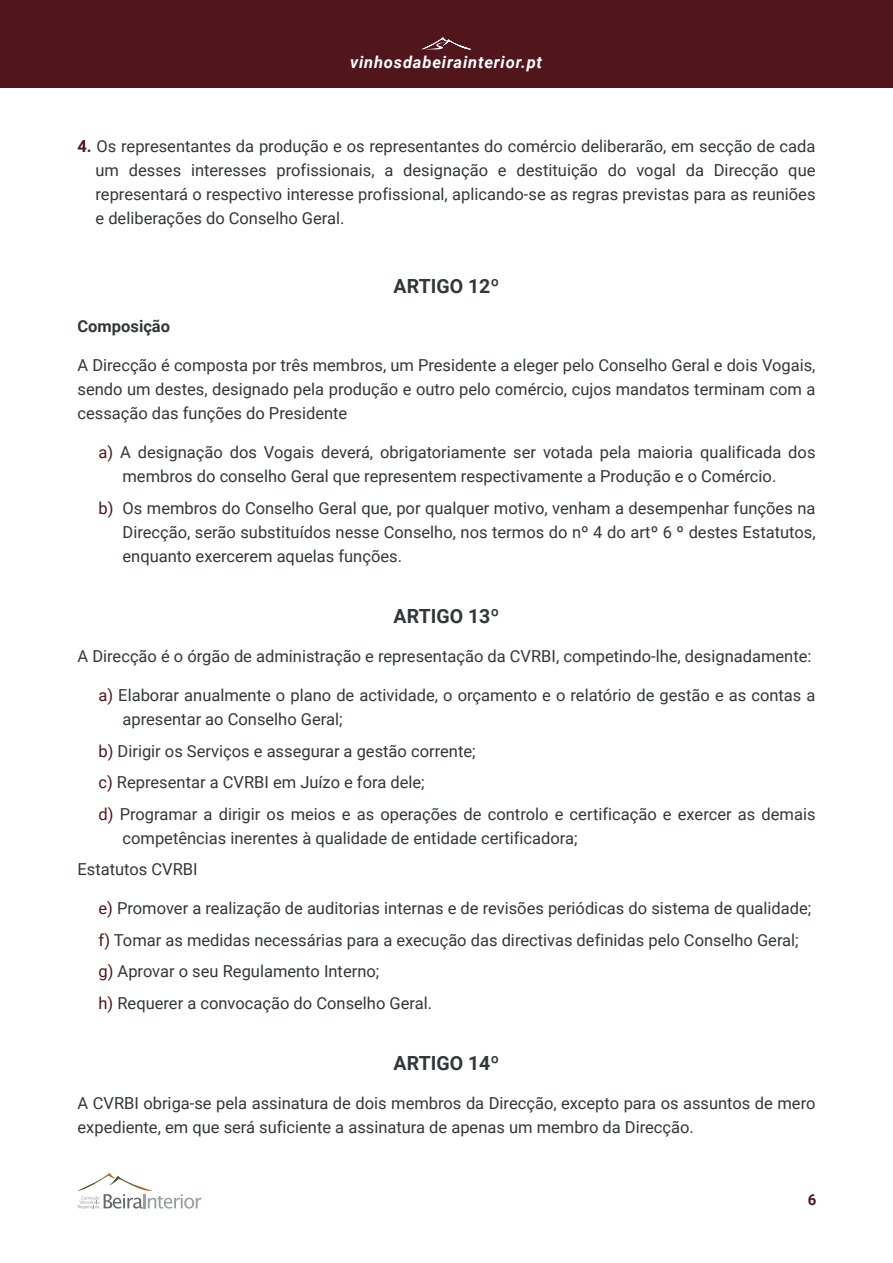
<style>
.page{position:relative;width:893px;height:1263px;background:#fff}
.page>*{position:absolute;margin:0;border:0;box-sizing:border-box;transform-origin:0 0}
.t1{font:700 19.5px "Roboto";color:#323738}
.t2{font:16.5px/24px "Roboto";color:#323738}
.t3{font:italic 700 16.5px "Roboto";letter-spacing:.05em;color:#fff}
.t4{font:700 16.5px "Roboto";color:#323738}
.t5{font:700 15px "Roboto";color:#51161c}
.s1{font-weight:700;color:#51161c}
.s2{color:#51161c}
</style>
<div class="page">
<div style="left:0;top:0;width:893px;height:88px;background:#51161c"></div>
<svg style="left:422px;top:37px;width:49px;height:13px"></svg>
<svg style="left:77px;top:1173px;width:124px;height:36px"></svg>
<p class="t3" style="left:350px;top:50px;width:194px">vinhosdabeirainterior.pt</p>
<p class="t2" style="left:96px;top:133px;width:722px;text-align:justify;text-indent:-18px"><span class="s1">4.</span> Os representantes da produção e os representantes do comércio deliberarão, em secção de cada um desses interesses profissionais, a designação e destituição do vogal da Direcção que representará o respectivo interesse profissional, aplicando-se as regras previstas para as reuniões e deliberações do Conselho Geral.</p>
<p class="t1" style="left:394px;top:272px;width:107px">ARTIGO 12º</p>
<p class="t4" style="left:78px;top:315px;width:94px">Composição</p>
<p class="t2" style="left:78px;top:352px;width:739px;text-align:justify">A Direcção é composta por três membros, um Presidente a eleger pelo Conselho Geral e dois Vogais, sendo um destes, designado pela produção e outro pelo comércio, cujos mandatos terminam com a cessação das funções do Presidente</p>
<p class="t2" style="left:123px;top:440px;width:694px;text-indent:-24px"><span class="s2">a)</span> A designação dos Vogais deverá, obrigatoriamente ser votada pela maioria qualificada dos membros do conselho Geral que representem respectivamente a Produção e o Comércio.</p>
<p class="t2" style="left:123px;top:495px;width:694px;text-align:justify;text-indent:-24px"><span class="s2">b)</span> Os membros do Conselho Geral que, por qualquer motivo, venham a desempenhar funções na Direcção, serão substituídos nesse Conselho, nos termos do nº 4 do artº 6 º destes Estatutos, enquanto exercerem aquelas funções.</p>
<p class="t1" style="left:394px;top:602px;width:107px">ARTIGO 13º</p>
<p class="t2" style="left:78px;top:643px;width:735px">A Direcção é o órgão de administração e representação da CVRBI, competindo-lhe, designadamente:</p>
<p class="t2" style="left:123px;top:682px;width:694px;text-indent:-24px"><span class="s2">a)</span> Elaborar anualmente o plano de actividade, o orçamento e o relatório de gestão e as contas a apresentar ao Conselho Geral;</p>
<p class="t2" style="left:99px;top:734px;width:718px;line-height:31.5px"><span class="s2">b)</span> Dirigir os Serviços e assegurar a gestão corrente;<br><span class="s2">c)</span> Representar a CVRBI em Juízo e fora dele;<br><span class="s2">d)</span> Programar a dirigir os meios e as operações de controlo e certificação e exercer as demais</p>
<p class="t2" style="left:78px;top:821px;width:502px;line-height:31.5px;text-indent:45px">competências inerentes à qualidade de entidade certificadora;<br>Estatutos CVRBI</p>
<p class="t2" style="left:99px;top:892px;width:714px;line-height:31.5px"><span class="s2">e)</span> Promover a realização de auditorias internas e de revisões periódicas do sistema de qualidade; <span class="s2">f)</span> Tomar as medidas necessárias para a execução das directivas definidas pelo Conselho Geral; <span class="s2">g)</span> Aprovar o seu Regulamento Interno;<br><span class="s2">h)</span> Requerer a convocação do Conselho Geral.</p>
<p class="t1" style="left:394px;top:1049px;width:107px">ARTIGO 14º</p>
<p class="t2" style="left:78px;top:1090px;width:739px">A CVRBI obriga-se pela assinatura de dois membros da Direcção, excepto para os assuntos de mero expediente, em que será suficiente a assinatura de apenas um membro da Direcção.</p>
<p class="t5" style="left:808px;top:1189px;width:10px">6</p>
</div>
